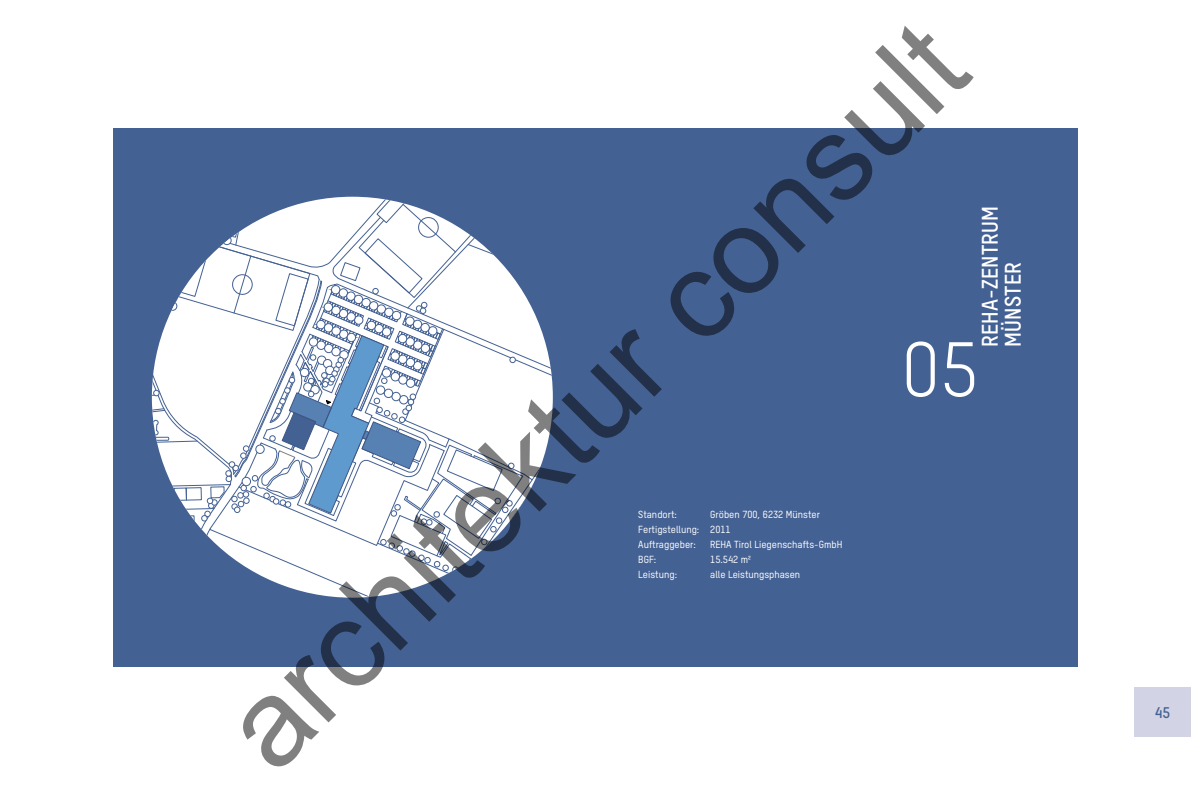
<style>
.page{position:relative;width:1191px;height:794px;background:#fff}
.page>*{position:absolute;margin:0;border:0;box-sizing:border-box;transform-origin:0 0}
.t1{font:121.8px "Arial";color:rgb(0 0 0/.5)}
.t2{font:75px "T Star Pro Regular";color:#fff}
.t3{font:22px/23px "T Star Pro Bold";letter-spacing:.01em;color:#fff}
.t4{font:15px "T Star Pro Bold";color:#446193}
.t5{font:10px/15px "T Star Pro Medium";color:#fff}
</style>
<div class="page">
<div style="left:113px;top:128px;width:964px;height:538px;background:#446193"></div>
<svg style="left:152px;top:197px;width:401px;height:399px"></svg>
<div style="left:1134px;top:687px;width:57px;height:50px;background:#d2d3e4"></div>
<h1 class="t1" style="left:188px;top:689px;width:990px;rotate:-45deg">architektur consult</h1>
<h3 class="t3" style="left:976px;top:347px;width:143px;rotate:-90deg">REHA-ZENTRUM<br>MÜNSTER</h3>
<h2 class="t2" style="left:901px;top:317px;width:78px">05</h2>
<p class="t5" style="left:638px;top:506px;width:183px;text-indent:72px">Gröben 700, 6232 Münster<br>Fertigstellung: 2011<br>Auftraggeber:</p>
<p class="t5" style="left:638px;top:506px;width:40px">Standort:</p>
<p class="t5" style="left:710px;top:536px;width:134px">REHA Tirol Liegenschafts-GmbH</p>
<p class="t5" style="left:638px;top:551px;width:20px">BGF:</p>
<p class="t5" style="left:710px;top:551px;width:42px">15.542 m²</p>
<p class="t5" style="left:638px;top:566px;width:40px">Leistung:</p>
<p class="t5" style="left:710px;top:566px;width:91px">alle Leistungsphasen</p>
<h3 class="t4" style="left:1155px;top:702px;width:17px">45</h3>
</div>
